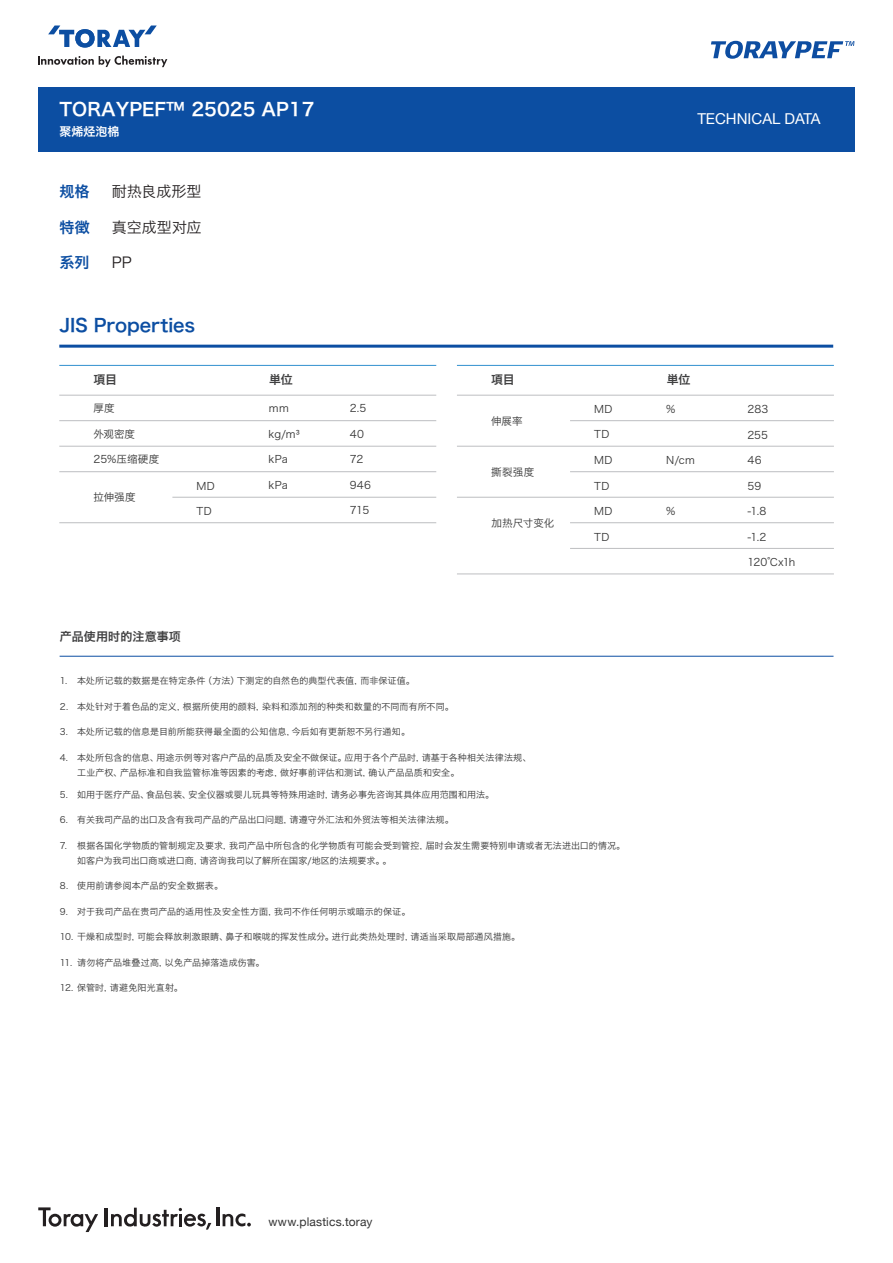
<style>
.page{position:relative;width:893px;height:1263px;background:#fff}
.page>*{position:absolute;margin:0;border:0;box-sizing:border-box;transform-origin:0 0}
.t1{font:18px "Hira Kaku Pro W6";color:#fff}
.t2{font:18px "Hira Kaku Pro W6";letter-spacing:-.005em;color:#0c4ea2}
.t3{font:15px "Hiragino Sans GB W3";color:#231f20}
.t4{font:15px "Helvetica Neue";color:#fff}
.t5{font:15px "Hiragino Sans GB W6";color:#0c4ea2}
.t6{font:12px "Helvetica Neue";letter-spacing:.015em;color:#343434}
.t7{font:12px "Hiragino Sans GB W6";letter-spacing:.01em;color:#3f3f40}
.t8{font:12px "Hira Kaku Pro W6";letter-spacing:-.015em;color:#3f3f40}
.t9{font:12px "Hiragino Sans GB W6";color:#fff}
.t10{font:10.5px "Hira Kaku Pro W3";letter-spacing:.01em;color:#343434}
.t11{font:10.5px "Hiragino Sans GB W3";letter-spacing:.01em;color:#343434}
.t12{font:9px/15px "Hiragino Sans GB W3";letter-spacing:.015em;color:#343434}
.t13{font:9px "Hira Kaku Pro W3";color:#343434}
.s1{font-family:"Hira Kaku Pro W3"}
</style>
<div class="page">
<div style="left:38px;top:87px;width:816px;height:64px;background:#0c4ea2"></div>
<svg style="left:38px;top:56px;width:129px;height:11px"></svg>
<svg style="left:48px;top:26px;width:109px;height:22px"></svg>
<hr style="left:216px;top:1207px;width:4px;height:19px;background:#231f20">
<hr style="left:105px;top:1208px;width:3px;height:18px;background:#231f20">
<svg style="left:38px;top:1207px;width:60px;height:25px"></svg>
<svg style="left:223px;top:1213px;width:28px;height:13px"></svg>
<svg style="left:111px;top:1208px;width:100px;height:21px"></svg>
<hr style="left:59px;top:365px;width:377px;height:1px;background:#3191cf">
<hr style="left:59px;top:345px;width:774px;height:3px;background:#0c4ea2">
<hr style="left:59px;top:395px;width:377px;height:1px;background:#bdbec1">
<hr style="left:59px;top:420px;width:377px;height:1px;background:#bdbec1">
<hr style="left:59px;top:446px;width:377px;height:1px;background:#bdbec1">
<hr style="left:59px;top:471px;width:377px;height:1px;background:#bdbec1">
<hr style="left:172px;top:497px;width:264px;height:1px;background:#bdbec1">
<hr style="left:59px;top:522px;width:377px;height:1px;background:#bdbec1">
<hr style="left:457px;top:365px;width:377px;height:1px;background:#3191cf">
<hr style="left:457px;top:395px;width:377px;height:1px;background:#bdbec1">
<hr style="left:570px;top:420px;width:264px;height:1px;background:#bdbec1">
<hr style="left:457px;top:446px;width:377px;height:1px;background:#bdbec1">
<hr style="left:570px;top:471px;width:264px;height:1px;background:#bdbec1">
<hr style="left:457px;top:497px;width:377px;height:1px;background:#bdbec1">
<hr style="left:570px;top:522px;width:264px;height:1px;background:#bdbec1">
<hr style="left:570px;top:548px;width:264px;height:1px;background:#bdbec1">
<hr style="left:457px;top:574px;width:377px;height:1px;background:#bdbec1">
<svg style="left:711px;top:41px;width:143px;height:18px"></svg>
<hr style="left:60px;top:656px;width:773px;height:1px;background:#0c4ea2">
<h1 class="t1" style="left:60px;top:93px;width:256px">TORAYPEF™ 25025 AP17</h1>
<h3 class="t9" style="left:60px;top:124px;width:61px">聚烯烃泡棉</h3>
<h2 class="t5" style="left:60px;top:182px;width:31px">规格</h2>
<h2 class="t5" style="left:60px;top:217px;width:32px">特徴</h2>
<h2 class="t5" style="left:60px;top:252px;width:31px">系列</h2>
<h2 class="t3" style="left:112px;top:182px;width:91px">耐热良成形型</h2>
<h2 class="t3" style="left:112px;top:218px;width:91px">真空成型对应</h2>
<h2 class="t3" style="left:112px;top:253px;width:21px">PP</h2>
<h1 class="t2" style="left:60px;top:309px;width:137px">JIS Properties</h1>
<h3 class="t8" style="left:94px;top:369px;width:25px">項目</h3>
<h3 class="t8" style="left:269px;top:369px;width:25px">単位</h3>
<p class="t11" style="left:94px;top:402px;width:23px">厚度</p>
<p class="t11" style="left:94px;top:427px;width:43px">外观密度</p>
<p class="t11" style="left:94px;top:453px;width:67px">25%压缩硬度</p>
<p class="t10" style="left:197px;top:476px;width:20px">MD</p>
<p class="t10" style="left:197px;top:502px;width:17px">TD</p>
<p class="t10" style="left:269px;top:399px;width:22px">ｍm</p>
<p class="t10" style="left:269px;top:424px;width:33px">kg/m³</p>
<p class="t10" style="left:269px;top:450px;width:21px">kPa</p>
<p class="t10" style="left:269px;top:475px;width:21px">kPa</p>
<p class="t10" style="left:94px;top:488px;width:44px">拉伸强度</p>
<p class="t10" style="left:350px;top:399px;width:18px">2.5</p>
<p class="t10" style="left:350px;top:424px;width:16px">40</p>
<p class="t10" style="left:350px;top:450px;width:15px">72</p>
<p class="t10" style="left:350px;top:475px;width:23px">946</p>
<p class="t10" style="left:350px;top:501px;width:21px">715</p>
<h2 class="t4" style="left:697px;top:108px;width:125px">TECHNICAL DATA</h2>
<h3 class="t8" style="left:491px;top:369px;width:25px">項目</h3>
<h3 class="t8" style="left:667px;top:369px;width:25px">単位</h3>
<p class="t10" style="left:594px;top:400px;width:20px">MD</p>
<p class="t10" style="left:594px;top:425px;width:17px">TD</p>
<p class="t10" style="left:594px;top:451px;width:20px">MD</p>
<p class="t10" style="left:594px;top:476px;width:17px">TD</p>
<p class="t10" style="left:594px;top:502px;width:20px">MD</p>
<p class="t10" style="left:594px;top:527px;width:17px">TD</p>
<p class="t10" style="left:666px;top:400px;width:11px">%</p>
<p class="t11" style="left:491px;top:414px;width:33px">伸展率</p>
<p class="t10" style="left:666px;top:451px;width:30px">N/cm</p>
<p class="t11" style="left:491px;top:465px;width:44px">撕裂强度</p>
<p class="t10" style="left:666px;top:502px;width:11px">%</p>
<p class="t11" style="left:491px;top:516px;width:64px">加热尺寸变化</p>
<p class="t10" style="left:747px;top:400px;width:23px">283</p>
<p class="t10" style="left:747px;top:425px;width:22px">255</p>
<p class="t10" style="left:747px;top:451px;width:16px">46</p>
<p class="t10" style="left:747px;top:476px;width:15px">59</p>
<p class="t10" style="left:747px;top:502px;width:21px">-1.8</p>
<p class="t10" style="left:747px;top:527px;width:21px">-1.2</p>
<p class="t10" style="left:747px;top:553px;width:49px">120℃x1h</p>
<h3 class="t7" style="left:60px;top:629px;width:123px">产品使用时的注意事项</h3>
<p class="t12" style="left:77px;top:673px;width:339px">本处所记载的数据是在特定条件（方法）下测定的自然色的典型代表值，而非保证值。</p>
<p class="t12" style="left:77px;top:699px;width:378px">本处针对于着色品的定义，根据所使用的颜料，染料和添加剂的种类和数量的不同而有所不同。</p>
<p class="t12" style="left:77px;top:724px;width:334px">本处所记载的信息是目前所能获得最全面的公知信息，今后如有更新恕不另行通知。</p>
<p class="t12" style="left:77px;top:750px;width:456px">本处所包含的信息、用途示例等对客户产品的品质及安全不做保证。应用于各个产品时，请基于各种相关法律法规、工业产权、产品标准和自我监管标准等因素的考虑，做好事前评估和测试，确认产品品质和安全。</p>
<p class="t13" style="left:60px;top:673px;width:9px">1.</p>
<p class="t13" style="left:60px;top:698px;width:10px">2.</p>
<p class="t13" style="left:60px;top:724px;width:10px">3.</p>
<p class="t13" style="left:60px;top:749px;width:10px">4.</p>
<p class="t12" style="left:77px;top:787px;width:419px">如用于医疗产品、食品包装、安全仪器或婴儿玩具等特殊用途时，请务必事先咨询其具体应用范围和用法。</p>
<p class="t12" style="left:77px;top:812px;width:378px">有关我司产品的出口及含有我司产品的产品出口问题，请遵守外汇法和外贸法等相关法律法规。</p>
<p class="t12" style="left:77px;top:838px;width:550px">根据各国化学物质的管制规定及要求，我司产品中所包含的化学物质有可能会受到管控，届时会发生需要特别申请或者无法进出口的情况。如客户为我司出口商或进口商，请咨询我司以了解所在国家/地区的法规要求。。</p>
<p class="t12" style="left:77px;top:878px;width:148px">使用前请参阅本产品的安全数据表。</p>
<p class="t12" style="left:77px;top:904px;width:335px">对于我司产品在贵司产品的适用性及安全性方面，我司不作任何明示或暗示的保证。</p>
<p class="t12" style="left:60px;top:929px;width:462px"><span class="s1">10.</span> 干燥和成型时，可能会释放刺激眼睛、鼻子和喉咙的挥发性成分。进行此类热处理时，请适当采取局部通风措施。</p>
<p class="t12" style="left:77px;top:955px;width:189px">请勿将产品堆叠过高，以免产品掉落造成伤害。</p>
<p class="t12" style="left:60px;top:980px;width:125px"><span class="s1">12.</span> 保管时，请避免阳光直射。</p>
<p class="t13" style="left:60px;top:786px;width:10px">5.</p>
<p class="t13" style="left:60px;top:812px;width:10px">6.</p>
<p class="t13" style="left:60px;top:837px;width:9px">7.</p>
<p class="t13" style="left:60px;top:878px;width:10px">8.</p>
<p class="t13" style="left:60px;top:903px;width:10px">9.</p>
<p class="t13" style="left:60px;top:954px;width:14px">11.</p>
<h3 class="t6" style="left:268px;top:1213px;width:106px">www.plastics.toray</h3>
</div>
